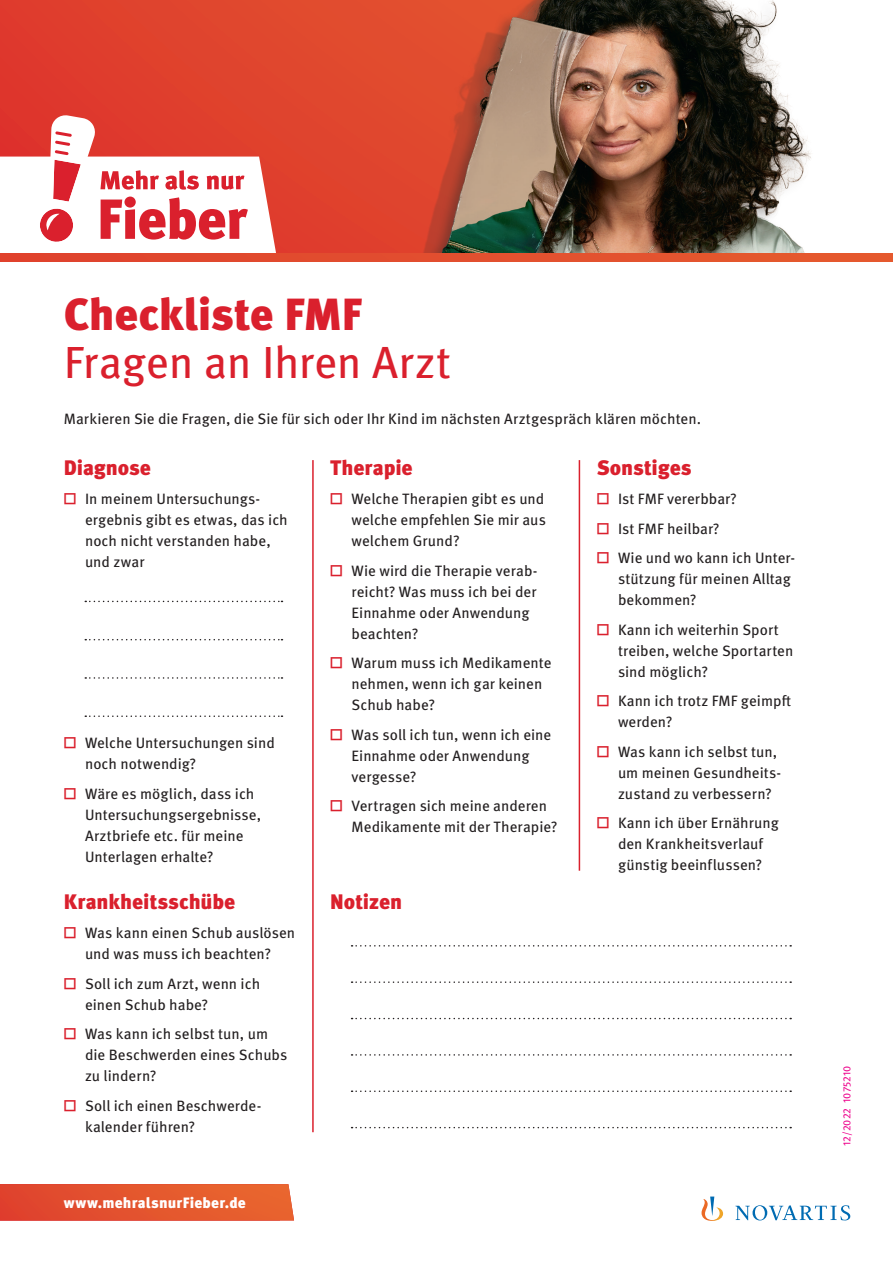
<style>
.page{position:relative;width:893px;height:1263px;background:#fff}
.page>*{position:absolute;margin:0;border:0;box-sizing:border-box;transform-origin:0 0}
.t1{font:45px/48px "Meta Pro";letter-spacing:-.01em;color:#da202d}
.t2{font:900 21px "Meta Pro";letter-spacing:-.01em;color:#da202d}
.t3{font:15px/21px "Meta Pro";color:#231f20}
.t4{font:900 15px "Meta Pro";letter-spacing:.015em;color:#fff}
.t5{font:10.5px "Meta Pro";letter-spacing:.01em;color:#ed028c}
.s1{font-weight:900}
.s2{font-family:"Meta Pro Norm";color:#da202d}
</style>
<div class="page">
<svg style="left:701px;top:1196px;width:149px;height:25px"></svg>
<svg style="left:0;top:1184px;width:294px;height:36px;background:#e4562f"></svg>
<div style="left:0;top:0;width:566px;height:260px;background:#df432e"></div>
<img style="left:387px;top:0;width:463px;height:254px">
<hr style="left:312px;top:460px;width:2px;height:672px;background:#da202d">
<hr style="left:579px;top:460px;width:1px;height:411px;background:#da202d">
<svg style="left:85px;top:601px;width:197px;height:1px"></svg>
<svg style="left:85px;top:639px;width:197px;height:1px"></svg>
<svg style="left:352px;top:945px;width:439px;height:1px"></svg>
<svg style="left:352px;top:981px;width:439px;height:2px"></svg>
<svg style="left:352px;top:1018px;width:439px;height:1px"></svg>
<svg style="left:352px;top:1054px;width:439px;height:2px"></svg>
<svg style="left:352px;top:1090px;width:439px;height:2px"></svg>
<svg style="left:352px;top:1127px;width:439px;height:1px"></svg>
<svg style="left:85px;top:677px;width:197px;height:2px"></svg>
<svg style="left:85px;top:715px;width:197px;height:2px"></svg>
<svg style="left:0;top:115px;width:276px;height:138px"></svg>
<div style="left:0;top:254px;width:893px;height:8px;background:#e24f2e"></div>
<p class="t1" style="left:64px;top:287px;width:389px"><span class="s1">Checkliste FMF<br></span>Fragen an Ihren Arzt</p>
<p class="t3" style="left:64px;top:407px;width:639px">Markieren Sie die Fragen, die Sie für sich oder Ihr Kind im nächsten Arztgespräch klären möchten.</p>
<p class="t2" style="left:330px;top:451px;width:84px">Therapie</p>
<p class="t3" style="left:351px;top:488px;width:196px;text-align:justify;text-indent:-21px"><span class="s2">□</span> Welche Therapien gibt es und welche empfehlen Sie mir aus welchem Grund?</p>
<p class="t3" style="left:351px;top:559px;width:188px;text-indent:-21px"><span class="s2">□</span> Wie wird die Therapie verab&shy;reicht? Was muss ich bei der<br>Einnahme oder Anwendung beachten?</p>
<p class="t3" style="left:351px;top:652px;width:201px;text-indent:-21px"><span class="s2">□</span> Warum muss ich Medikamente nehmen, wenn ich gar keinen<br>Schub habe?</p>
<p class="t3" style="left:351px;top:723px;width:201px;text-indent:-21px"><span class="s2">□</span> Was soll ich tun, wenn ich eine<br>Einnahme oder Anwendung vergesse?</p>
<p class="t3" style="left:351px;top:795px;width:207px;text-indent:-21px"><span class="s2">□</span> Vertragen sich meine anderen<br>Medikamente mit der Therapie?</p>
<p class="t2" style="left:64px;top:451px;width:89px">Diagnose</p>
<p class="t3" style="left:85px;top:488px;width:204px;text-indent:-21px"><span class="s2">□</span> In meinem Untersuchungs&shy;ergebnis gibt es etwas, das ich noch nicht verstanden habe, und zwar</p>
<p class="t2" style="left:597px;top:451px;width:97px">Sonstiges</p>
<p class="t3" style="left:597px;top:488px;width:142px"><span class="s2">□</span> Ist FMF vererbbar?</p>
<p class="t3" style="left:597px;top:517px;width:124px"><span class="s2">□</span> Ist FMF heilbar?</p>
<p class="t3" style="left:618px;top:547px;width:179px;text-indent:-21px"><span class="s2">□</span> Wie und wo kann ich Unter&shy;stützung für meinen Alltag bekommen?</p>
<p class="t3" style="left:618px;top:618px;width:177px;text-indent:-21px"><span class="s2">□</span> Kann ich weiterhin Sport treiben, welche Sportarten sind möglich?</p>
<p class="t3" style="left:618px;top:690px;width:175px;text-indent:-21px"><span class="s2">□</span> Kann ich trotz FMF geimpft werden?</p>
<p class="t3" style="left:618px;top:740px;width:165px;text-indent:-21px"><span class="s2">□</span> Was kann ich selbst tun, um meinen Gesundheits&shy;zustand zu verbessern?</p>
<p class="t3" style="left:597px;top:812px;width:184px;text-align:center"><span class="s2">□</span> Kann ich über Ernährung den Krankheitsverlauf günstig beeinflussen?</p>
<p class="t3" style="left:85px;top:732px;width:191px;text-indent:-21px"><span class="s2">□</span> Welche Untersuchungen sind noch notwendig?</p>
<p class="t3" style="left:85px;top:782px;width:178px;text-indent:-21px"><span class="s2">□</span> Wäre es möglich, dass ich<br>Untersuchungsergebnisse,<br>Arztbriefe etc. für meine<br>Unterlagen erhalte?</p>
<p class="t2" style="left:64px;top:884px;width:173px">Krankheitsschübe</p>
<p class="t3" style="left:64px;top:921px;width:233px;text-align:center"><span class="s2">□</span> Was kann einen Schub auslösen und was muss ich beachten?</p>
<p class="t3" style="left:85px;top:972px;width:177px;text-indent:-21px"><span class="s2">□</span> Soll ich zum Arzt, wenn ich einen Schub habe?</p>
<p class="t3" style="left:85px;top:1022px;width:204px;text-indent:-21px"><span class="s2">□</span> Was kann ich selbst tun, um die Beschwerden eines Schubs zu lindern?</p>
<p class="t3" style="left:85px;top:1094px;width:178px;text-indent:-21px"><span class="s2">□</span> Soll ich einen Beschwerde&shy;kalender führen?</p>
<p class="t4" style="left:64px;top:1191px;width:184px">www.mehralsnurFieber.de</p>
<p class="t2" style="left:330px;top:885px;width:74px">Notizen</p>
<p class="t5" style="left:839px;top:1146px;width:82px;rotate:-90deg">12/2022 1075210</p>
</div>
